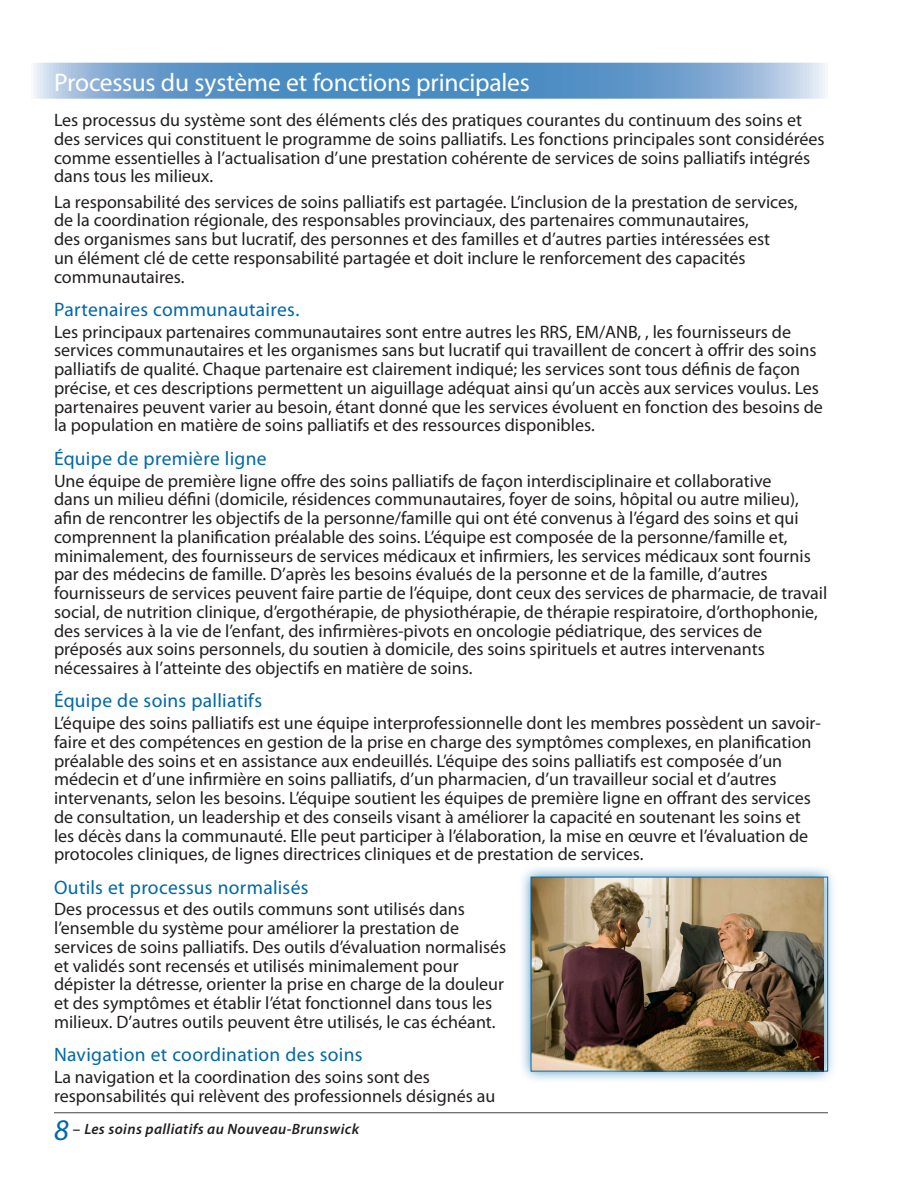
<style>
.page{position:relative;width:918px;height:1188px;background:#fff}
.page>*{position:absolute;margin:0;border:0;box-sizing:border-box;transform-origin:0 0}
.Heading_1{font:25.5px "Myriad Pro";letter-spacing:-.01em;color:#fff}
.Heading_2{font:19.5px "Myriad Pro";letter-spacing:.015em;color:#0068a9}
.text_1_column{font:18px/18.8px "Myriad Pro";color:#231f20}
.t1{font:italic 600 15px "Myriad Pro";letter-spacing:.025em;color:#231f20}
.s1{font-weight:400;font-size:30px;color:#0068a9}
.s2{font-style:normal}
</style>
<div class="page">
<hr style="left:54px;top:1112px;width:774px;height:1px;background:#57585a">
<svg style="left:34px;top:63px;width:794px;height:36px;background:#6c9fcc"></svg>
<div style="left:518px;top:864px;width:323px;height:220px;background:#0068a9;opacity:.75"></div>
<img style="left:533px;top:879px;width:290px;height:190px">
<h1 class="Heading_1" style="left:54px;top:69px;width:477px">Processus du système et fonctions principales</h1>
<p class="text_1_column" style="left:54px;top:111px;width:772px">Les processus du système sont des éléments clés des pratiques courantes du continuum des soins et des services qui constituent le programme de soins palliatifs. Les fonctions principales sont considérées comme essentielles à l’actualisation d’une prestation cohérente de services de soins palliatifs intégrés dans tous les milieux.</p>
<p class="text_1_column" style="left:54px;top:193px;width:745px">La responsabilité des services de soins palliatifs est partagée. L’inclusion de la prestation de services, de la coordination régionale, des responsables provinciaux, des partenaires communautaires,<br>des organismes sans but lucratif, des personnes et des familles et d’autres parties intéressées est<br>un élément clé de cette responsabilité partagée et doit inclure le renforcement des capacités communautaires.</p>
<h2 class="Heading_2" style="left:54px;top:298px;width:247px">Partenaires communautaires.</h2>
<p class="text_1_column" style="left:54px;top:323px;width:770px">Les principaux partenaires communautaires sont entre autres les RRS, EM/ANB, , les fournisseurs de services communautaires et les organismes sans but lucratif qui travaillent de concert à offrir des soins palliatifs de qualité. Chaque partenaire est clairement indiqué; les services sont tous définis de façon précise, et ces descriptions permettent un aiguillage adéquat ainsi qu’un accès aux services voulus. Les partenaires peuvent varier au besoin, étant donné que les services évoluent en fonction des besoins de la population en matière de soins palliatifs et des ressources disponibles.</p>
<h2 class="Heading_2" style="left:54px;top:447px;width:214px">Équipe de première ligne</h2>
<p class="text_1_column" style="left:54px;top:471px;width:775px">Une équipe de première ligne offre des soins palliatifs de façon interdisciplinaire et collaborative<br>dans un milieu défini (domicile, résidences communautaires, foyer de soins, hôpital ou autre milieu), afin de rencontrer les objectifs de la personne/famille qui ont été convenus à l’égard des soins et qui comprennent la planification préalable des soins. L’équipe est composée de la personne/famille et, minimalement, des fournisseurs de services médicaux et infirmiers, les services médicaux sont fournis par des médecins de famille. D’après les besoins évalués de la personne et de la famille, d’autres fournisseurs de services peuvent faire partie de l’équipe, dont ceux des services de pharmacie, de travail social, de nutrition clinique, d’ergothérapie, de physiothérapie, de thérapie respiratoire, d’orthophonie, des services à la vie de l’enfant, des infirmières-pivots en oncologie pédiatrique, des services de préposés aux soins personnels, du soutien à domicile, des soins spirituels et autres intervenants nécessaires à l’atteinte des objectifs en matière de soins.</p>
<h2 class="Heading_2" style="left:54px;top:690px;width:210px">Équipe de soins palliatifs</h2>
<p class="text_1_column" style="left:54px;top:714px;width:768px">L’équipe des soins palliatifs est une équipe interprofessionnelle dont les membres possèdent un savoir&shy;faire et des compétences en gestion de la prise en charge des symptômes complexes, en planification préalable des soins et en assistance aux endeuillés. L’équipe des soins palliatifs est composée d’un médecin et d’une infirmière en soins palliatifs, d’un pharmacien, d’un travailleur social et d’autres intervenants, selon les besoins. L’équipe soutient les équipes de première ligne en offrant des services de consultation, un leadership et des conseils visant à améliorer la capacité en soutenant les soins et les décès dans la communauté. Elle peut participer à l’élaboration, la mise en œuvre et l’évaluation de protocoles cliniques, de lignes directrices cliniques et de prestation de services.</p>
<h2 class="Heading_2" style="left:54px;top:876px;width:256px">Outils et processus normalisés</h2>
<p class="text_1_column" style="left:54px;top:900px;width:454px">Des processus et des outils communs sont utilisés dans l’ensemble du système pour améliorer la prestation de services de soins palliatifs. Des outils d’évaluation normalisés et validés sont recensés et utilisés minimalement pour dépister la détresse, orienter la prise en charge de la douleur et des symptômes et établir l’état fonctionnel dans tous les milieux. D’autres outils peuvent être utilisés, le cas échéant.</p>
<h2 class="Heading_2" style="left:54px;top:1044px;width:310px">Navigation et coordination des soins</h2>
<p class="text_1_column" style="left:54px;top:1068px;width:443px">La navigation et la coordination des soins sont des responsabilités qui relèvent des professionnels désignés au</p>
<p class="t1" style="left:54px;top:1121px;width:307px"><span class="s1">8</span> <span class="s2">–</span> Les soins palliatifs au Nouveau-Brunswick</p>
</div>
